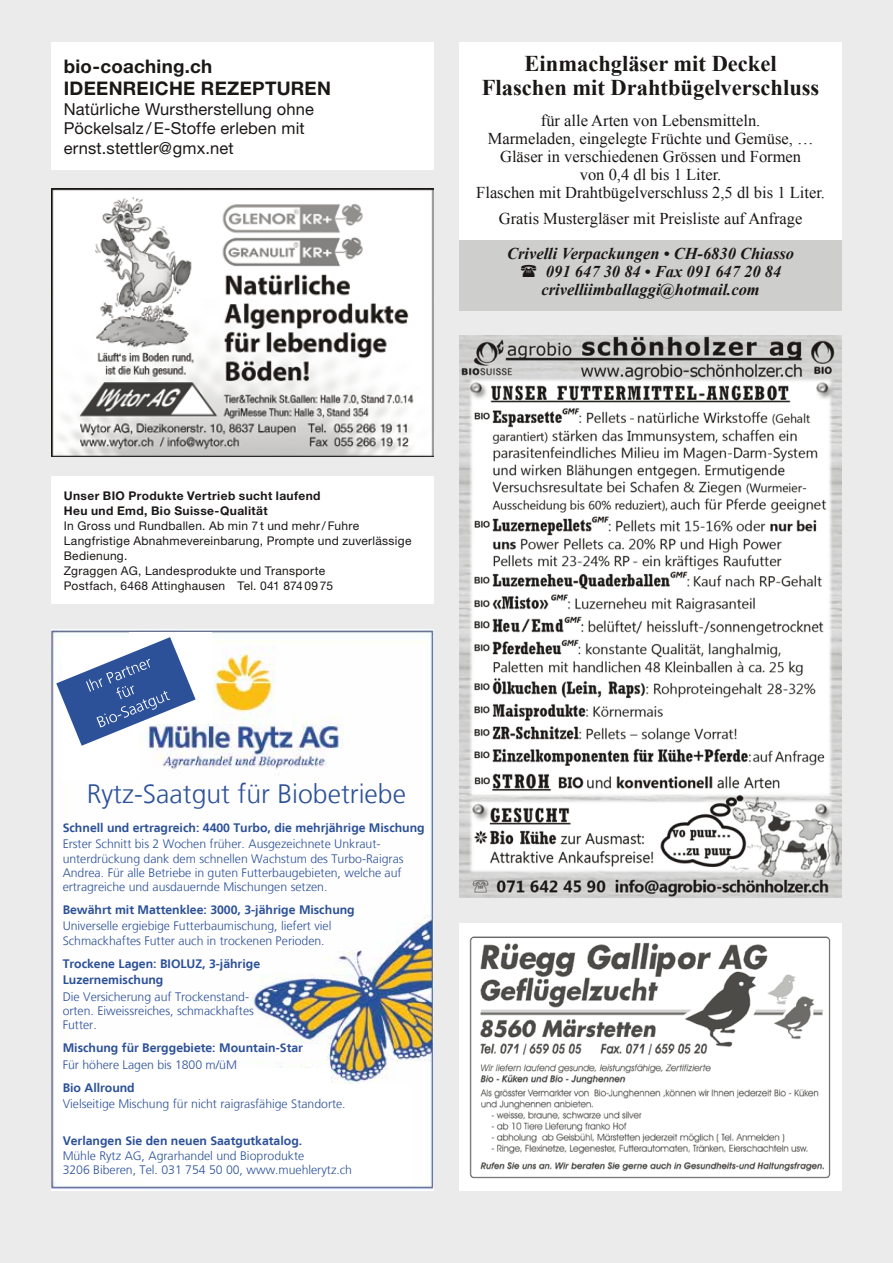
<style>
.page{position:relative;width:893px;height:1263px;background:#ebebeb}
.page>*{position:absolute;margin:0;border:0;box-sizing:border-box;transform-origin:0 0}
.t1{font:300 26.55px "Frutiger LT45";color:#2c5198}
.t2{font:700 22.5px/24px "Times New Roman";color:#1a1716;text-align:center}
.t3{font:700 18.75px/21.8px "Helvetica Neue";letter-spacing:.015em;color:#1a1716}
.t4{font:16.5px/18px "Times New Roman";color:#1a1716;text-align:center}
.t5{font:italic 700 16.5px/18px "Times New Roman";color:#1a1716}
.t6{font:16.5px/19.8px "Helvetica Neue";letter-spacing:.01em;color:#1a1716}
.t7{font:300 12.3px/14.2px "Frutiger LT45";color:#2c5198}
.t8{font:300 12.3px/16.6px "Frutiger LT45";letter-spacing:-.005em;color:#2c5198}
.t9{font:12px/15px "Helvetica Neue";letter-spacing:.025em;color:#1a1716}
.t10{font:700 12px/15px "Helvetica Neue";letter-spacing:.035em;color:#1a1716}
</style>
<div class="page">
<div style="left:51px;top:43px;width:383px;height:127px;background:#fff"></div>
<img style="left:51px;top:189px;width:383px;height:268px">
<div style="left:51px;top:476px;width:383px;height:128px;background:#fff"></div>
<img style="left:51px;top:629px;width:383px;height:560px">
<div style="left:61px;top:1067px;width:270px;height:113px;background:#fff"></div>
<div style="left:145px;top:1084px;width:267px;height:100px;background:#fff"></div>
<div style="left:61px;top:699px;width:78px;height:81px;background:#fff"></div>
<div style="left:129px;top:633px;width:83px;height:91px;background:#fff"></div>
<svg style="left:56px;top:637px;width:140px;height:109px"></svg>
<img style="left:459px;top:336px;width:383px;height:561px">
<div style="left:459px;top:923px;width:383px;height:268px;background:#fff"></div>
<img style="left:469px;top:936px;width:362px;height:243px">
<div style="left:459px;top:43px;width:383px;height:267px;background:#fff"></div>
<div style="left:459px;top:240px;width:383px;height:70px;background:#cececd"></div>
<h3 class="t3" style="left:64px;top:55px;width:269px">bio-coaching.ch<br>IDEENREICHE REZEPTUREN</h3>
<h3 class="t6" style="left:64px;top:99px;width:252px">Natürliche Wurstherstellung ohne<br>Pöckelsalz /E-Stoffe erleben mit ernst.stettler@gmx.net</h3>
<h2 class="t2" style="left:482px;top:51px;width:339px">Einmachgläser mit Deckel<br>Flaschen mit Drahtbügelverschluss</h2>
<h3 class="t4" style="left:476px;top:111px;width:350px">für alle Arten von Lebensmitteln.<br>Marmeladen, eingelegte Früchte und Gemüse, … Gläser in verschiedenen Grössen und Formen<br>von 0,4 dl bis 1 Liter.<br>Flaschen mit Drahtbügelverschluss 2,5 dl bis 1 Liter.</h3>
<h3 class="t4" style="left:499px;top:209px;width:305px">Gratis Mustergläser mit Preisliste auf Anfrage</h3>
<h3 class="t5" style="left:541px;top:244px;width:254px;text-indent:-34px">Crivelli Verpackungen • CH-6830 Chiasso<br>091 647 30 84 • Fax 091 647 20 84 crivelliimballaggi@hotmail.com</h3>
<p class="t10" style="left:64px;top:488px;width:258px">Unser BIO Produkte Vertrieb sucht laufend<br>Heu und Emd, Bio Suisse-Qualität</p>
<p class="t9" style="left:64px;top:518px;width:349px">In Gross und Rundballen. Ab min 7 t und mehr/ Fuhre Langfristige Abnahmevereinbarung, Prompte und zuverlässige Bedienung.<br>Zgraggen AG, Landesprodukte und Transporte<br>Postfach, 6468 Attinghausen Tel. 041 874 09 75</p>
<h1 class="t1" style="left:87px;top:779px;width:321px">Rytz-Saatgut für Biobetriebe</h1>
<p class="t8" style="left:63px;top:819px;width:364px">Schnell und ertragreich: 4400 Turbo, die mehrjährige Mischung</p>
<p class="t7" style="left:63px;top:837px;width:342px">Erster Schnitt bis 2 Wochen früher. Ausgezeichnete Unkraut&shy;unterdrückung dank dem schnellen Wachstum des Turbo-Raigras Andrea. Für alle Betriebe in guten Futterbaugebieten, welche auf ertragreiche und ausdauernde Mischungen setzen.</p>
<p class="t8" style="left:63px;top:901px;width:294px">Bewährt mit Mattenklee: 3000, 3-jährige Mischung</p>
<p class="t7" style="left:63px;top:919px;width:270px">Universelle ergiebige Futterbaumischung, liefert viel<br>Schmackhaftes Futter auch in trockenen Perioden.</p>
<p class="t8" style="left:63px;top:955px;width:199px">Trockene Lagen: BIOLUZ, 3-jährige<br>Luzernemischung</p>
<p class="t7" style="left:63px;top:989px;width:193px">Die Versicherung auf Trockenstand&shy;orten. Eiweissreiches, schmackhaftes<br>Futter.</p>
<p class="t8" style="left:63px;top:1039px;width:242px">Mischung für Berggebiete: Mountain-Star</p>
<p class="t7" style="left:63px;top:1057px;width:176px">Für höhere Lagen bis 1800 m/üM</p>
<p class="t8" style="left:63px;top:1079px;width:74px">Bio Allround</p>
<p class="t7" style="left:63px;top:1097px;width:285px">Vielseitige Mischung für nicht raigrasfähige Standorte.</p>
<p class="t8" style="left:63px;top:1133px;width:241px">Verlangen Sie den neuen Saatgutkatalog.</p>
<p class="t7" style="left:63px;top:1148px;width:291px">Mühle Rytz AG, Agrarhandel und Bioprodukte<br>3206 Biberen, Tel. 031 754 50 00, www.muehlerytz.ch</p>
</div>
